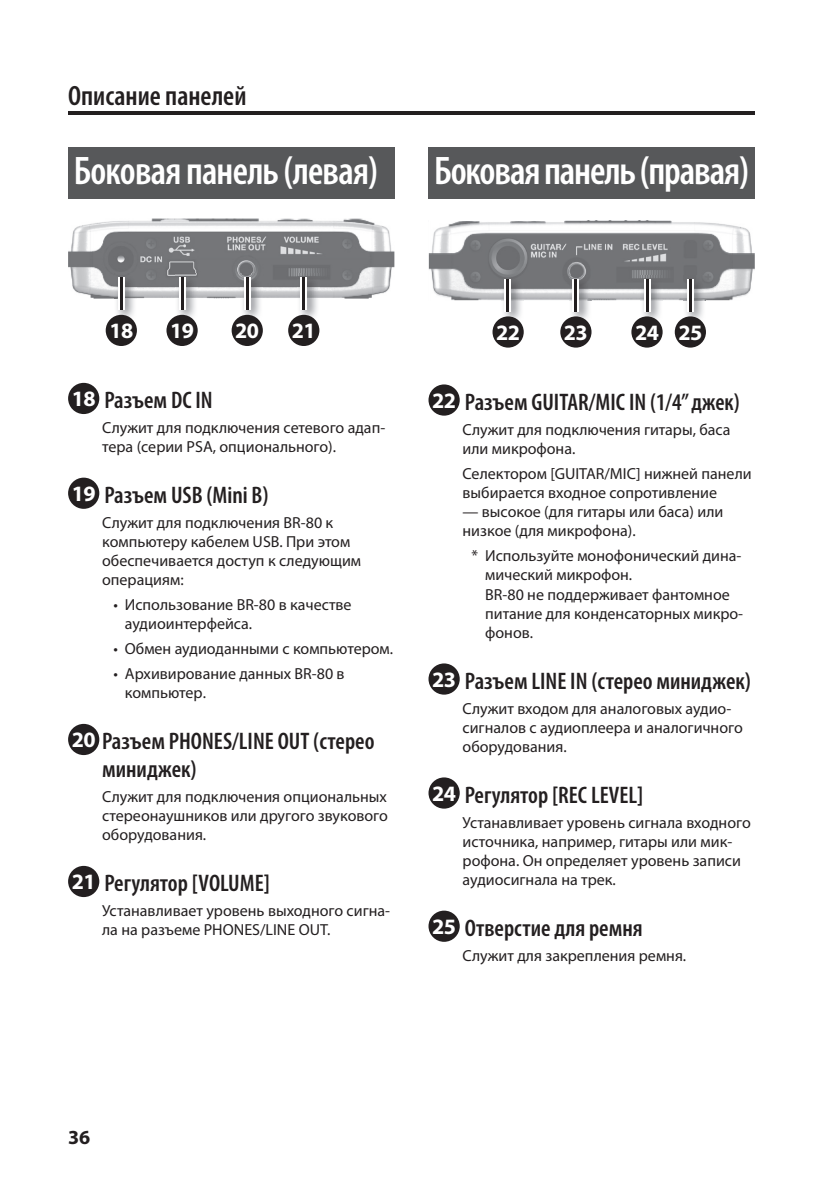
<style>
.page{position:relative;width:840px;height:1191px;background:#fff}
.page>*{position:absolute;margin:0;border:0;box-sizing:border-box;transform-origin:0 0}
.t1{font:600 condensed 40px "Myriad Pro";letter-spacing:-.025em;color:#fff}
.t2{font:600 condensed 28px "Myriad Pro";color:#231f20}
.t3{font:600 condensed 24px/28px "Myriad Pro";color:#231f20}
.t4{font:700 22px "Myriad Pro";letter-spacing:-.025em;color:#fff}
.t5{font:700 20px "Myriad Pro";color:#231f20}
.t6{font:16px/19.2px "Myriad Pro";color:#231f20}
.s1{font-weight:700;font-stretch:normal;font-size:22px;color:#fff}
</style>
<div class="page">
<hr style="left:68px;top:112px;width:686px;height:3px;background:#231f20">
<div style="left:68px;top:147px;width:326px;height:48px;background:#57585a"></div>
<div style="left:68px;top:150px;width:326px;height:48px;background:#57585a"></div>
<img style="left:68px;top:218px;width:326px;height:80px">
<img style="left:114px;top:274px;width:22px;height:48px">
<svg style="left:119px;top:277px;width:4px;height:33px"></svg>
<hr style="left:123px;top:277px;width:1px;height:33px;background:#fff">
<hr style="left:118px;top:277px;width:1px;height:33px;background:#fff">
<img style="left:175px;top:274px;width:22px;height:48px">
<svg style="left:180px;top:277px;width:4px;height:33px"></svg>
<hr style="left:184px;top:277px;width:1px;height:33px;background:#fff">
<hr style="left:179px;top:277px;width:1px;height:33px;background:#fff">
<img style="left:240px;top:274px;width:22px;height:48px">
<svg style="left:245px;top:277px;width:4px;height:33px"></svg>
<hr style="left:249px;top:277px;width:1px;height:33px;background:#fff">
<hr style="left:244px;top:277px;width:1px;height:33px;background:#fff">
<img style="left:297px;top:274px;width:22px;height:48px">
<svg style="left:301px;top:277px;width:4px;height:33px"></svg>
<hr style="left:305px;top:277px;width:1px;height:33px;background:#fff">
<hr style="left:300px;top:277px;width:1px;height:33px;background:#fff">
<div style="left:288px;top:315px;width:31px;height:31px;background:#231f20;border-radius:50%"></div>
<div style="left:231px;top:315px;width:32px;height:31px;background:#231f20;border-radius:50%"></div>
<div style="left:166px;top:315px;width:31px;height:31px;background:#231f20;border-radius:50%"></div>
<div style="left:106px;top:315px;width:31px;height:31px;background:#231f20;border-radius:50%"></div>
<div style="left:68px;top:383px;width:31px;height:31px;background:#231f20;border-radius:50%"></div>
<div style="left:68px;top:477px;width:31px;height:32px;background:#231f20;border-radius:50%"></div>
<div style="left:68px;top:724px;width:31px;height:31px;background:#231f20;border-radius:50%"></div>
<div style="left:68px;top:866px;width:31px;height:31px;background:#231f20;border-radius:50%"></div>
<div style="left:428px;top:147px;width:326px;height:48px;background:#57585a"></div>
<div style="left:428px;top:150px;width:326px;height:48px;background:#57585a"></div>
<img style="left:428px;top:221px;width:326px;height:79px">
<img style="left:501px;top:275px;width:22px;height:49px">
<svg style="left:501px;top:300px;width:22px;height:1px"></svg>
<svg style="left:505px;top:279px;width:4px;height:32px"></svg>
<hr style="left:509px;top:279px;width:1px;height:32px;background:#fff">
<hr style="left:504px;top:279px;width:1px;height:32px;background:#fff">
<img style="left:568px;top:275px;width:23px;height:49px">
<svg style="left:568px;top:300px;width:23px;height:1px"></svg>
<svg style="left:573px;top:279px;width:4px;height:32px"></svg>
<hr style="left:577px;top:279px;width:1px;height:32px;background:#fff">
<hr style="left:572px;top:279px;width:1px;height:32px;background:#fff">
<img style="left:640px;top:275px;width:22px;height:49px">
<svg style="left:640px;top:300px;width:22px;height:1px"></svg>
<svg style="left:644px;top:279px;width:4px;height:32px"></svg>
<hr style="left:648px;top:279px;width:1px;height:32px;background:#fff">
<hr style="left:643px;top:279px;width:1px;height:32px;background:#fff">
<img style="left:683px;top:275px;width:22px;height:49px">
<svg style="left:683px;top:300px;width:22px;height:1px"></svg>
<svg style="left:688px;top:279px;width:4px;height:32px"></svg>
<hr style="left:692px;top:279px;width:1px;height:32px;background:#fff">
<hr style="left:687px;top:279px;width:1px;height:32px;background:#fff">
<div style="left:492px;top:316px;width:31px;height:31px;background:#231f20;border-radius:50%"></div>
<div style="left:560px;top:316px;width:31px;height:31px;background:#231f20;border-radius:50%"></div>
<div style="left:631px;top:316px;width:31px;height:31px;background:#231f20;border-radius:50%"></div>
<div style="left:674px;top:316px;width:31px;height:31px;background:#231f20;border-radius:50%"></div>
<div style="left:428px;top:384px;width:31px;height:31px;background:#231f20;border-radius:50%"></div>
<div style="left:428px;top:663px;width:31px;height:31px;background:#231f20;border-radius:50%"></div>
<div style="left:428px;top:777px;width:31px;height:31px;background:#231f20;border-radius:50%"></div>
<div style="left:428px;top:910px;width:31px;height:31px;background:#231f20;border-radius:50%"></div>
<h2 class="t2" style="left:68px;top:78px;width:180px">Описание панелей</h2>
<h1 class="t1" style="left:74px;top:146px;width:306px">Боковая панель (левая)</h1>
<h1 class="t1" style="left:434px;top:146px;width:316px">Боковая панель (правая)</h1>
<h3 class="t4" style="left:109px;top:316px;width:25px">18</h3>
<h3 class="t4" style="left:170px;top:316px;width:25px">19</h3>
<h3 class="t4" style="left:235px;top:316px;width:25px">20</h3>
<h3 class="t4" style="left:292px;top:316px;width:25px">21</h3>
<h3 class="t3" style="left:72px;top:386px;width:142px"><span class="s1">18</span> Разъем DC IN</h3>
<p class="t6" style="left:102px;top:418px;width:284px">Служит для подключения сетевого адап&shy;тера (серии PSA, опционального).</p>
<h3 class="t3" style="left:72px;top:480px;width:198px"><span class="s1">19</span> Разъем USB (Mini B)</h3>
<p class="t6" style="left:102px;top:512px;width:260px">Служит для подключения BR-80 к компьютеру кабелем USB. При этом обеспечивается доступ к следующим операциям:</p>
<p class="t6" style="left:125px;top:595px;width:228px;text-indent:-11px">• Использование BR-80 в качестве аудиоинтерфейса.</p>
<p class="t6" style="left:113px;top:639px;width:281px">• Обмен аудиоданными с компьютером.</p>
<p class="t6" style="left:125px;top:664px;width:221px;text-indent:-11px">• Архивирование данных BR-80 в компьютер.</p>
<h3 class="t3" style="left:102px;top:726px;width:274px;text-indent:-30px"><span class="s1">20</span> Разъем PHONES/LINE OUT (стерео миниджек)</h3>
<p class="t6" style="left:102px;top:786px;width:287px;text-align:justify">Служит для подключения опциональных стереонаушников или другого звукового оборудования.</p>
<h3 class="t3" style="left:72px;top:868px;width:199px"><span class="s1">21</span> Регулятор [VOLUME]</h3>
<p class="t6" style="left:102px;top:900px;width:289px">Устанавливает уровень выходного сигна&shy;ла на разъеме PHONES/LINE OUT.</p>
<h3 class="t4" style="left:496px;top:318px;width:25px">22</h3>
<h3 class="t4" style="left:563px;top:318px;width:25px">23</h3>
<h3 class="t4" style="left:634px;top:318px;width:69px">24 25</h3>
<h3 class="t3" style="left:432px;top:387px;width:309px"><span class="s1">22</span> Разъем GUITAR/MIC IN (1/4” джек)</h3>
<p class="t6" style="left:462px;top:419px;width:269px">Служит для подключения гитары, баса или микрофона.</p>
<p class="t6" style="left:462px;top:463px;width:290px">Селектором [GUITAR/MIC] нижней панели выбирается входное сопротивление</p>
<p class="t6" style="left:462px;top:502px;width:262px">— высокое (для гитары или баса) или низкое (для микрофона).</p>
<p class="t6" style="left:485px;top:546px;width:259px;text-indent:-14px">* Используйте монофонический дина&shy;мический микрофон.<br>BR-80 не поддерживает фантомное питание для конденсаторных микро&shy;фонов.</p>
<h3 class="t3" style="left:432px;top:666px;width:320px"><span class="s1">23</span> Разъем LINE IN (стерео миниджек)</h3>
<p class="t6" style="left:462px;top:698px;width:281px">Служит входом для аналоговых аудио&shy;сигналов с аудиоплеера и аналогичного оборудования.</p>
<h3 class="t3" style="left:432px;top:780px;width:212px"><span class="s1">24</span> Регулятор [REC LEVEL]</h3>
<p class="t6" style="left:462px;top:812px;width:289px">Устанавливает уровень сигнала входного источника, например, гитары или мик&shy;рофона. Он определяет уровень записи аудиосигнала на трек.</p>
<h3 class="t3" style="left:432px;top:913px;width:212px"><span class="s1">25</span> Отверстие для ремня</h3>
<p class="t6" style="left:462px;top:945px;width:225px">Служит для закрепления ремня.</p>
<p class="t5" style="left:68px;top:1123px;width:24px">36</p>
</div>
